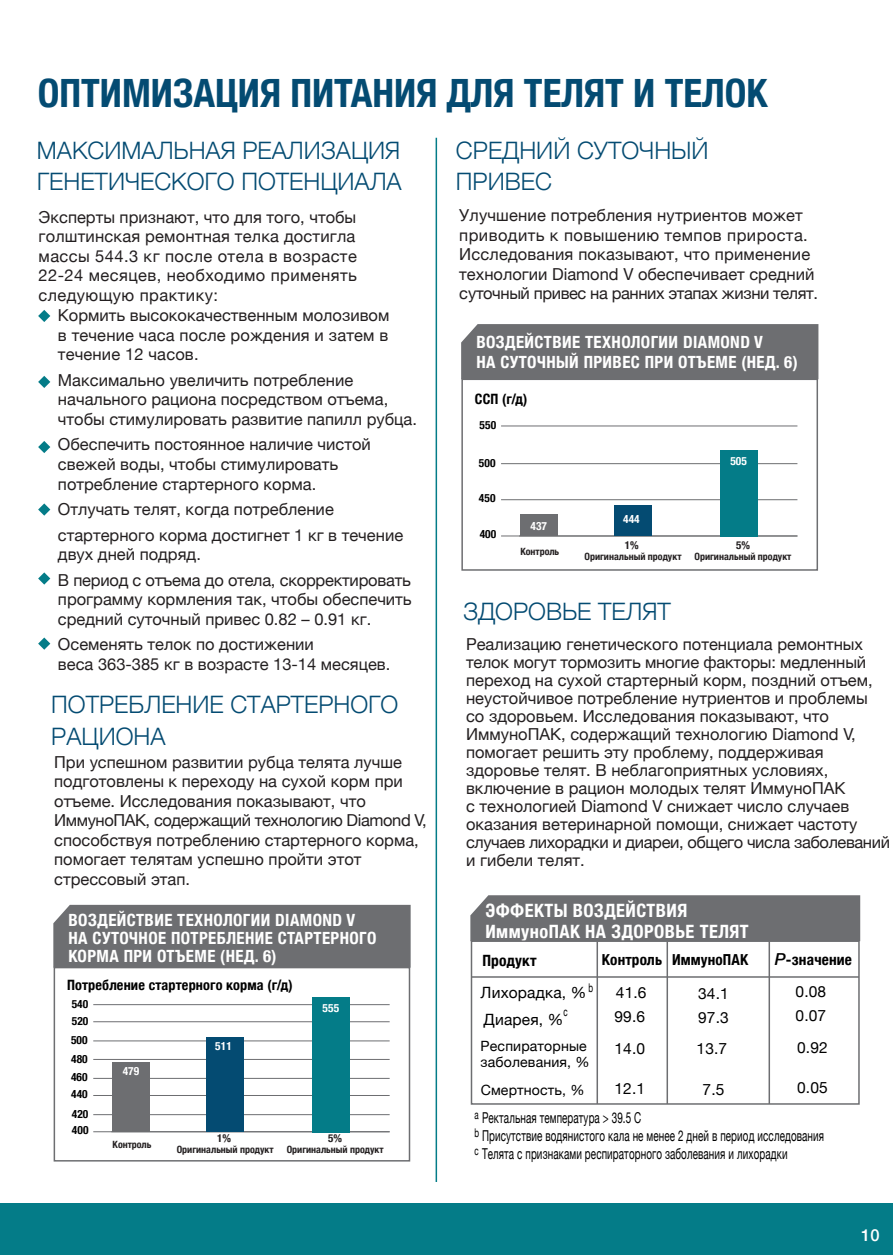
<style>
.page{position:relative;width:893px;height:1255px;background:#fff}
.page>*{position:absolute;margin:0;border:0;box-sizing:border-box;transform-origin:0 0}
.t1{font:700 condensed 39px "Helvetica Neue";color:#044b72}
.t2{font:300 24px/31.5px "Helvetica Neue";color:#044b72}
.t3{font:700 condensed 18.3px/21px "Helvetica Neue";letter-spacing:.025em;color:#fff}
.t4{font:700 condensed 16.8px/17.9px "Helvetica Neue";letter-spacing:.025em;color:#fff}
.t5{font:16.5px/19.5px "Helvetica Neue";color:#231f20}
.t6{font:500 16.5px "Helvetica Neue";color:#fff}
.t7{font:15.6px "Helvetica Neue";letter-spacing:.01em;color:#000}
.t8{font:700 condensed 15.6px "Helvetica Neue";letter-spacing:.01em;color:#000}
.t9{font:700 condensed 15.3px "Helvetica Neue";letter-spacing:.01em;color:#000}
.t10{font:700 condensed 15.15px "Helvetica Neue";letter-spacing:.01em;color:#000}
.t11{font:15px/18px "Helvetica Neue";letter-spacing:.01em;color:#000;scale:.66 1}
.t12{font:700 condensed 14.25px "Helvetica Neue";letter-spacing:.01em;color:#000}
.t13{font:14.1px/15.6px "Helvetica Neue";letter-spacing:.01em;color:#000}
.t14{font:12px/18px "Helvetica Neue";color:#000;text-align:justify;scale:.66 1}
.t15{font:700 condensed 11.4px "Helvetica Neue";letter-spacing:.01em;color:#000}
.t16{font:700 condensed 11.4px "Helvetica Neue";letter-spacing:.01em;color:#fff}
.t17{font:700 condensed 10.95px "Helvetica Neue";color:#231f20}
.t18{font:700 condensed 9.9px "Helvetica Neue";color:#231f20}
.s1{font-weight:500;font-style:italic;font-stretch:normal;font-size:16.5px}
</style>
<div class="page">
<div style="left:0;top:1203px;width:893px;height:51px;background:#047c88"></div>
<svg style="left:38px;top:310px;width:12px;height:12px"></svg>
<svg style="left:38px;top:376px;width:12px;height:12px"></svg>
<svg style="left:38px;top:441px;width:12px;height:12px"></svg>
<svg style="left:38px;top:503px;width:12px;height:12px"></svg>
<svg style="left:38px;top:572px;width:12px;height:12px"></svg>
<svg style="left:38px;top:637px;width:12px;height:12px"></svg>
<hr style="left:436px;top:138px;width:1px;height:1043px;background:#047c88">
<div style="left:470px;top:895px;width:390px;height:46px;background:#6d6e71"></div>
<div style="left:471px;top:940px;width:389px;height:164px;border:2px solid #6d6e71"></div>
<hr style="left:471px;top:976px;width:388px;height:1px;background:#6d6e71">
<hr style="left:596px;top:941px;width:2px;height:162px;background:#6d6e71">
<hr style="left:666px;top:941px;width:2px;height:162px;background:#6d6e71">
<hr style="left:768px;top:941px;width:2px;height:162px;background:#6d6e71">
<div style="left:53px;top:904px;width:358px;height:63px;background:#6d6e71"></div>
<div style="left:54px;top:966px;width:356px;height:195px;border:2px solid #6d6e71"></div>
<hr style="left:93px;top:1004px;width:297px;height:1px;background:#6d6e71">
<hr style="left:93px;top:1021px;width:297px;height:1px;background:#6d6e71">
<hr style="left:93px;top:1040px;width:297px;height:1px;background:#6d6e71">
<hr style="left:93px;top:1059px;width:297px;height:1px;background:#6d6e71">
<hr style="left:93px;top:1077px;width:297px;height:1px;background:#6d6e71">
<hr style="left:93px;top:1095px;width:297px;height:1px;background:#6d6e71">
<hr style="left:93px;top:1114px;width:297px;height:1px;background:#6d6e71">
<hr style="left:93px;top:1131px;width:297px;height:1px;background:#6d6e71">
<div style="left:113px;top:1062px;width:37px;height:69px;background:#6d6e71"></div>
<div style="left:207px;top:1037px;width:37px;height:95px;background:#044b72"></div>
<div style="left:312px;top:996px;width:38px;height:136px;background:#047c88"></div>
<div style="left:461px;top:324px;width:357px;height:54px;background:#6d6e71"></div>
<div style="left:461px;top:378px;width:357px;height:192px;border:2px solid #6d6e71"></div>
<hr style="left:501px;top:425px;width:296px;height:1px;background:#6d6e71">
<hr style="left:501px;top:463px;width:296px;height:1px;background:#6d6e71">
<hr style="left:501px;top:499px;width:296px;height:1px;background:#6d6e71">
<hr style="left:501px;top:535px;width:296px;height:1px;background:#6d6e71">
<div style="left:520px;top:514px;width:38px;height:22px;background:#6d6e71"></div>
<div style="left:614px;top:505px;width:38px;height:31px;background:#044b72"></div>
<div style="left:720px;top:449px;width:37px;height:87px;background:#047c88"></div>
<h1 class="t1" style="left:38px;top:61px;width:731px">ОПТИМИЗАЦИЯ ПИТАНИЯ ДЛЯ ТЕЛЯТ И ТЕЛОК</h1>
<h2 class="t2" style="left:37px;top:132px;width:366px">МАКСИМАЛЬНАЯ РЕАЛИЗАЦИЯ<br>ГЕНЕТИЧЕСКОГО ПОТЕНЦИАЛА</h2>
<h2 class="t2" style="left:456px;top:132px;width:254px">СРЕДНИЙ СУТОЧНЫЙ<br>ПРИВЕС</h2>
<p class="t5" style="left:39px;top:208px;width:320px;text-align:justify">Эксперты признают, что для того, чтобы голштинская ремонтная телка достигла массы 544.3 кг после отела в возрасте 22-24 месяцев, необходимо применять следующую практику:</p>
<p class="t5" style="left:459px;top:206px;width:360px">Улучшение потребления нутриентов может приводить к повышению темпов прироста.<br>Исследования показывают, что применение технологии Diamond V обеспечивает средний суточный привес на ранних этапах жизни телят.</p>
<p class="t5" style="left:58px;top:307px;width:333px;text-align:justify">Кормить высококачественным молозивом в течение часа после рождения и затем в течение 12 часов.</p>
<p class="t5" style="left:58px;top:371px;width:361px">Максимально увеличить потребление начального рациона посредством отъема, чтобы стимулировать развитие папилл рубца.</p>
<p class="t5" style="left:58px;top:436px;width:314px">Обеспечить постоянное наличие чистой свежей воды, чтобы стимулировать потребление стартерного корма.</p>
<p class="t5" style="left:58px;top:497px;width:347px;line-height:25.5px">Отлучать телят, когда потребление стартерного корма достигнет 1 кг в течение</p>
<p class="t5" style="left:58px;top:542px;width:355px;line-height:25.5px">двух дней подряд.<br>В период с отъема до отела, скорректировать</p>
<p class="t5" style="left:58px;top:590px;width:355px">программу кормления так, чтобы обеспечить средний суточный привес 0.82 – 0.91 кг.</p>
<p class="t5" style="left:58px;top:635px;width:334px">Осеменять телок по достижении<br>веса 363-385 кг в возрасте 13-14 месяцев.</p>
<h2 class="t2" style="left:51px;top:687px;width:349px">ПОТРЕБЛЕНИЕ СТАРТЕРНОГО<br>РАЦИОНА</h2>
<p class="t5" style="left:54px;top:753px;width:374px">При успешном развитии рубца телята лучше подготовлены к переходу на сухой корм при отъеме. Исследования показывают, что ИммуноПАК, содержащий технологию Diamond V, способствуя потреблению стартерного корма, помогает телятам успешно пройти этот стрессовый этап.</p>
<p class="t4" style="left:69px;top:910px;width:309px">ВОЗДЕЙСТВИЕ ТЕХНОЛОГИИ DIAMOND V<br>НА СУТОЧНОЕ ПОТРЕБЛЕНИЕ СТАРТЕРНОГО<br>КОРМА ПРИ ОТЪЕМЕ (НЕД. 6)</p>
<p class="t12" style="left:67px;top:973px;width:227px">Потребление стартерного корма (г/д)</p>
<p class="t15" style="left:72px;top:994px;width:18px">540</p>
<p class="t15" style="left:72px;top:1011px;width:18px">520</p>
<p class="t15" style="left:71px;top:1030px;width:18px">500</p>
<p class="t15" style="left:71px;top:1049px;width:18px">480</p>
<p class="t15" style="left:71px;top:1067px;width:18px">460</p>
<p class="t15" style="left:71px;top:1084px;width:18px">440</p>
<p class="t15" style="left:72px;top:1104px;width:18px">420</p>
<p class="t15" style="left:72px;top:1120px;width:18px">400</p>
<p class="t16" style="left:123px;top:1060px;width:18px">479</p>
<p class="t18" style="left:113px;top:1135px;width:40px">Контроль</p>
<p class="t16" style="left:215px;top:1036px;width:18px">511</p>
<p class="t16" style="left:323px;top:997px;width:18px">555</p>
<p class="t17" style="left:217px;top:1128px;width:15px">1%</p>
<p class="t18" style="left:177px;top:1141px;width:98px">Оригинальный продукт</p>
<p class="t17" style="left:328px;top:1128px;width:15px">5%</p>
<p class="t18" style="left:287px;top:1141px;width:98px">Оригинальный продукт</p>
<p class="t4" style="left:476px;top:331px;width:323px;line-height:19.5px">ВОЗДЕЙСТВИЕ ТЕХНОЛОГИИ DIAMOND V<br>НА СУТОЧНЫЙ ПРИВЕС ПРИ ОТЪЕМЕ (НЕД. 6)</p>
<p class="t12" style="left:475px;top:387px;width:54px">ССП (г/д)</p>
<p class="t15" style="left:480px;top:416px;width:18px">550</p>
<p class="t15" style="left:479px;top:453px;width:18px">500</p>
<p class="t15" style="left:479px;top:489px;width:18px">450</p>
<p class="t15" style="left:480px;top:525px;width:18px">400</p>
<p class="t16" style="left:530px;top:516px;width:18px">437</p>
<p class="t18" style="left:520px;top:543px;width:40px">Контроль</p>
<p class="t16" style="left:730px;top:452px;width:18px">505</p>
<p class="t16" style="left:623px;top:510px;width:18px">444</p>
<p class="t17" style="left:625px;top:536px;width:15px">1%</p>
<p class="t18" style="left:584px;top:548px;width:98px">Оригинальный продукт</p>
<p class="t17" style="left:736px;top:536px;width:15px">5%</p>
<p class="t18" style="left:694px;top:548px;width:98px">Оригинальный продукт</p>
<h2 class="t2" style="left:463px;top:594px;width:209px">ЗДОРОВЬЕ ТЕЛЯТ</h2>
<p class="t5" style="left:466px;top:636px;width:425px;line-height:18px">Реализацию генетического потенциала ремонтных телок могут тормозить многие факторы: медленный переход на сухой стартерный корм, поздний отъем, неустойчивое потребление нутриентов и проблемы со здоровьем. Исследования показывают, что ИммуноПАК, содержащий технологию Diamond V, помогает решить эту проблему, поддерживая здоровье телят. В неблагоприятных условиях, включение в рацион молодых телят ИммуноПАК<br>с технологией Diamond V снижает число случаев оказания ветеринарной помощи, снижает частоту случаев лихорадки и диареи, общего числа заболеваний и гибели телят.</p>
<p class="t3" style="left:485px;top:898px;width:265px">ЭФФЕКТЫ ВОЗДЕЙСТВИЯ<br>ИммуноПАК НА ЗДОРОВЬЕ ТЕЛЯТ</p>
<p class="t8" style="left:482px;top:947px;width:56px">Продукт</p>
<p class="t10" style="left:602px;top:946px;width:62px">Контроль</p>
<p class="t9" style="left:775px;top:946px;width:79px"><span class="s1">Р</span>-значение</p>
<p class="t7" style="left:481px;top:980px;width:107px">Лихорадка, %</p>
<p class="t7" style="left:616px;top:981px;width:32px">41.6</p>
<p class="t7" style="left:796px;top:980px;width:32px">0.08</p>
<p class="t7" style="left:484px;top:1007px;width:81px">Диарея, %</p>
<p class="t13" style="left:481px;top:1038px;width:110px">Респираторные заболевания, %</p>
<p class="t13" style="left:481px;top:1082px;width:105px">Смертность, %</p>
<p class="t10" style="left:672px;top:946px;width:78px">ИммуноПАК</p>
<p class="t7" style="left:698px;top:981px;width:32px">34.1</p>
<p class="t14" style="left:588px;top:979px;width:9px">b</p>
<p class="t14" style="left:563px;top:1003px;width:8px">c</p>
<p class="t7" style="left:614px;top:1005px;width:32px">99.6</p>
<p class="t7" style="left:698px;top:1005px;width:32px">97.3</p>
<p class="t7" style="left:796px;top:1004px;width:32px">0.07</p>
<p class="t7" style="left:614px;top:1037px;width:32px">14.0</p>
<p class="t7" style="left:697px;top:1037px;width:32px">13.7</p>
<p class="t7" style="left:797px;top:1035px;width:32px">0.92</p>
<p class="t7" style="left:614px;top:1077px;width:32px">12.1</p>
<p class="t7" style="left:703px;top:1077px;width:23px">7.5</p>
<p class="t7" style="left:797px;top:1076px;width:32px">0.05</p>
<p class="t11" style="left:482px;top:1109px;width:520px">Ректальная температура &gt; 39.5 С<br>Присутствие водянистого кала не менее 2 дней в период исследования<br>Телята с признаками респираторного заболевания и лихорадки</p>
<p class="t14" style="left:474px;top:1106px;width:9px">a b c</p>
<p class="t6" style="left:861px;top:1222px;width:20px">10</p>
</div>
